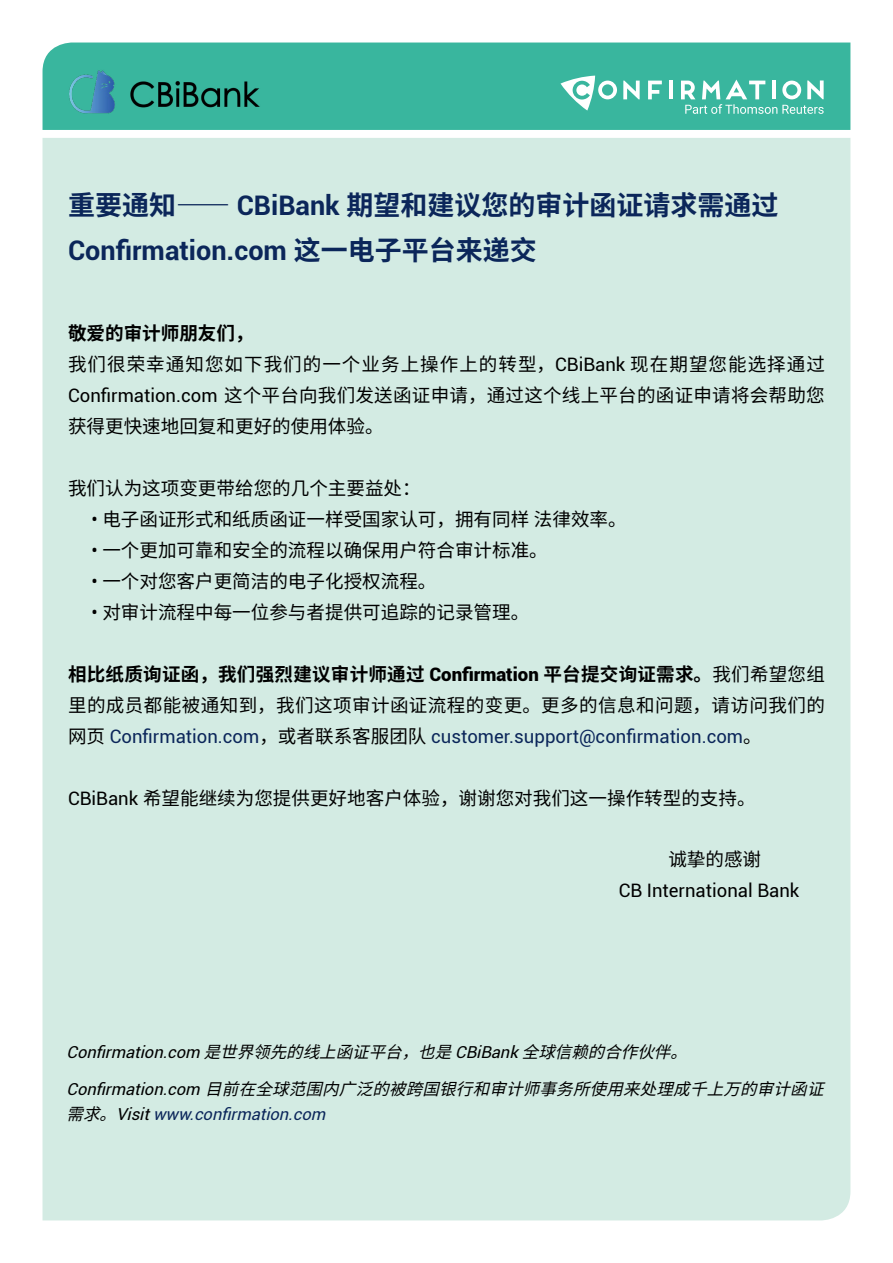
<style>
.page{position:relative;width:893px;height:1263px;background:#fff}
.page>*{position:absolute;margin:0;border:0;box-sizing:border-box;transform-origin:0 0}
.t1{font:700 27px "Noto Sans SC";color:#0b265a}
.t2{font:700 27px "Roboto";color:#0b265a}
.t3{font:18.6px/30.9px "Noto Sans SC";color:#000}
.t4{font:18.6px/30.9px "Noto Sans SC";letter-spacing:.02em;color:#000}
.t5{font:18.6px "Roboto";color:#0b265a}
.t6{font:18.6px "Roboto";color:#000}
.t7{font:italic 16.5px "Noto Sans SC";color:#000}
.t8{font:italic 16.5px "Roboto";color:#0b265a}
.s1{font-family:"Roboto"}
.s2{font-family:"Noto Sans SC"}
.s3{font-weight:700}
.s4{font-family:"Roboto";font-weight:900}
.s5{font-family:"Noto Sans SC";color:#000}
.s6{color:#000}
</style>
<div class="page">
<div style="left:43px;top:138px;width:807px;height:1082px;background:#d3ebe3"></div>
<div style="left:43px;top:43px;width:807px;height:87px;background:#39b69e"></div>
<svg style="left:623px;top:81px;width:17px;height:18px"></svg>
<svg style="left:648px;top:81px;width:14px;height:18px"></svg>
<hr style="left:669px;top:81px;width:3px;height:18px;background:#fff">
<svg style="left:681px;top:80px;width:143px;height:34px"></svg>
<svg style="left:560px;top:76px;width:57px;height:35px"></svg>
<img style="left:60px;top:64px;width:211px;height:57px">
<svg style="left:178px;top:204px;width:50px;height:1px"></svg>
<h1 class="t1" style="left:68px;top:190px;width:712px">重要通知⸺ <span class="s1">CBiBank</span> 期望和建议您的审计函证请求需通过</h1>
<h1 class="t2" style="left:68px;top:231px;width:470px">Confirmation.com <span class="s2">这一电子平台来递交</span></h1>
<p class="t3" style="left:68px;top:318px;width:758px"><span class="s3">敬爱的审计师朋友们，<br></span>我们很荣幸通知您如下我们的一个业务上操作上的转型，<span class="s1">CBiBank</span> 现在期望您能选择通过<span class="s1">Confirmation.com</span> 这个平台向我们发送函证申请，通过这个线上平台的函证申请将会帮助您获得更快速地回复和更好的使用体验。</p>
<p class="t3" style="left:68px;top:473px;width:354px">我们认为这项变更带给您的几个主要益处：</p>
<p class="t3" style="left:91px;top:504px;width:537px"><span class="s1">•</span> 电子函证形式和纸质函证一样受国家认可，拥有同样法律效率。</p>
<p class="t3" style="left:91px;top:535px;width:458px"><span class="s1">•</span> 一个更加可靠和安全的流程以确保用户符合审计标准。</p>
<p class="t3" style="left:91px;top:566px;width:347px"><span class="s1">•</span> 一个对您客户更简洁的电子化授权流程。</p>
<p class="t3" style="left:91px;top:597px;width:439px"><span class="s1">•</span> 对审计流程中每一位参与者提供可追踪的记录管理。</p>
<p class="t4" style="left:68px;top:659px;width:758px"><span class="s3">相比纸质询证函，我们强烈建议审计师通过</span> <span class="s4">Confirmation</span> <span class="s3">平台提交询证需求。</span>我们希望您组里的成员都能被通知到，我们这项审计函证流程的变更。更多的信息和问题，请访问我们的</p>
<p class="t5" style="left:68px;top:723px;width:695px"><span class="s5">网页</span> Confirmation.com<span class="s5">，或者联系客服团队</span> customer.support@confirmation.com<span class="s5">。</span></p>
<p class="t3" style="left:68px;top:783px;width:689px"><span class="s1">CBiBank</span> 希望能继续为您提供更好地客户体验，谢谢您对我们这一操作转型的支持。</p>
<p class="t3" style="left:668px;top:844px;width:94px">诚挚的感谢</p>
<p class="t6" style="left:619px;top:878px;width:182px">CB International Bank</p>
<p class="t7" style="left:67px;top:1043px;width:633px"><span class="s1">Co nfirm atio n . co m</span> 是世界领先的线上函证平台，也是<span class="s1">CBi Ba n k</span> 全球信赖的合作伙伴。</p>
<p class="t7" style="left:67px;top:1079px;width:769px"><span class="s1">Co nfi rm atio n . co m</span> 目前在全球范围内广泛的被跨国银行和审计师事务所使用来处理成千上万的审计函证</p>
<p class="t8" style="left:67px;top:1102px;width:265px"><span class="s5">需求。</span><span class="s6">Visit</span>www.confirmation.com</p>
</div>
